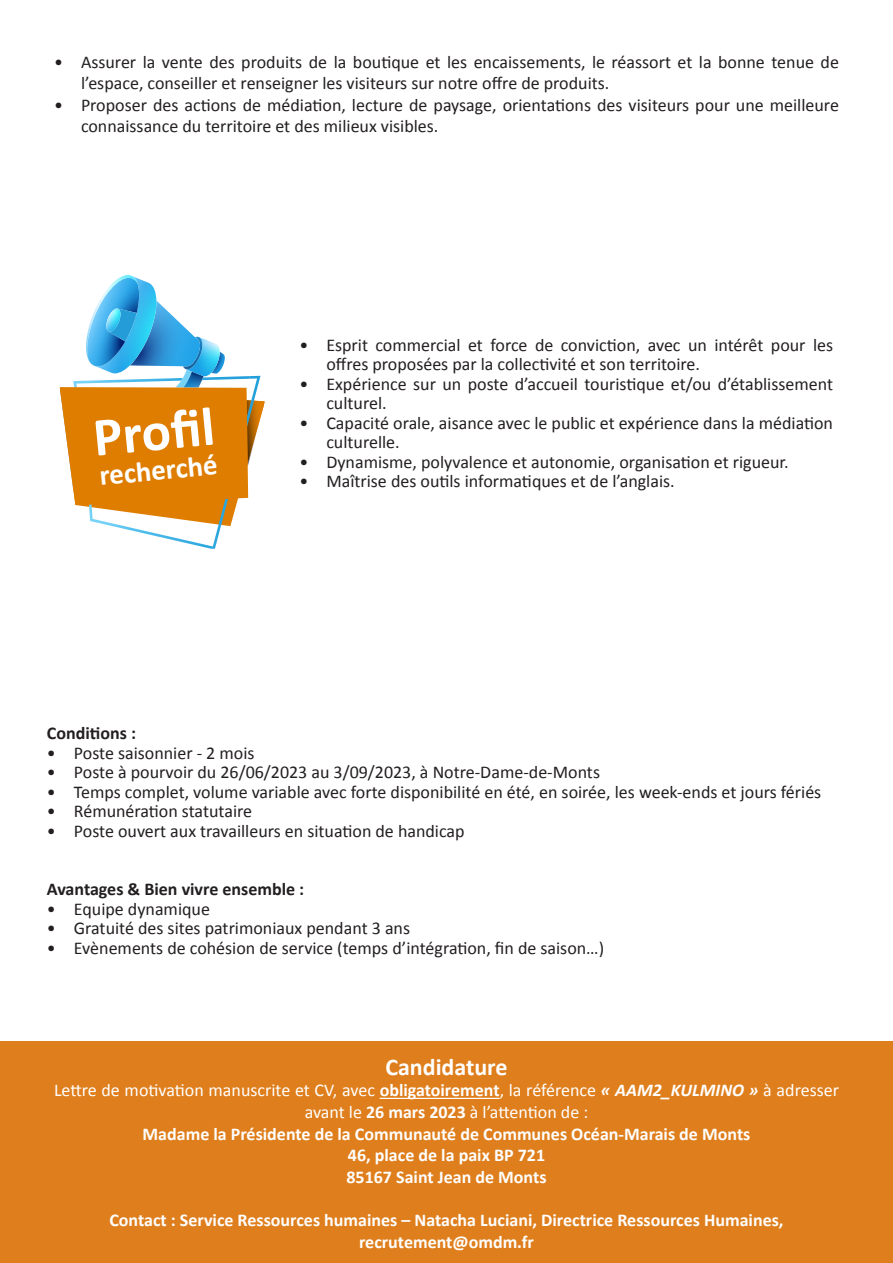
<style>
.page{position:relative;width:893px;height:1263px;background:#fff}
.page>*{position:absolute;margin:0;border:0;box-sizing:border-box;transform-origin:0 0}
.t1{font:700 55.05px "Calibri";color:#fff}
.t2{font:700 28.8px "Calibri";color:#fff}
.t3{font:700 24px "Calibri";color:#fff}
.t4{font:18px/19.5px "Calibri";color:#231f20}
.t5{font:700 18px "Calibri";color:#fff}
.t6{font:18px/21.6px "Calibri";color:#fff;text-align:center}
.t7{font:700 18px "Calibri";color:#231f20}
.s1{font-weight:700}
.s2{font-weight:700;font-style:italic}
</style>
<div class="page">
<div style="left:0;top:1042px;width:893px;height:221px;background:#df7e1c"></div>
<hr style="left:380px;top:1098px;width:120px;height:1px;background:#fff">
<img style="left:203px;top:338px;width:16px;height:9px">
<img style="left:200px;top:337px;width:3px;height:10px">
<img style="left:156px;top:301px;width:44px;height:46px">
<img style="left:139px;top:279px;width:17px;height:68px">
<img style="left:86px;top:275px;width:52px;height:72px">
<svg style="left:108px;top:309px;width:29px;height:32px"></svg>
<img style="left:106px;top:308px;width:15px;height:24px">
<svg style="left:60px;top:347px;width:205px;height:202px"></svg>
<p class="t4" style="left:81px;top:51px;width:759px;line-height:21.6px;text-indent:-27px">• Assurer la vente des produits de la boutique et les encaissements, le réassort et la bonne tenue de l’espace, conseiller et renseigner les visiteurs sur notre offre de produits.</p>
<p class="t4" style="left:81px;top:94px;width:759px;line-height:21.6px;text-indent:-27px">• Proposer des actions de médiation, lecture de paysage, orientations des visiteurs pour une meilleure connaissance du territoire et des milieux visibles.</p>
<p class="t1" style="left:90px;top:402px;width:134px;rotate:-5deg">Profi l</p>
<p class="t2" style="left:98px;top:457px;width:120px;rotate:-5deg">recherché</p>
<p class="t4" style="left:326px;top:335px;width:508px;text-indent:-27px">• Esprit commercial et force de conviction, avec un intérêt pour les offres proposées par la collectivité et son territoire.</p>
<p class="t4" style="left:326px;top:374px;width:508px;text-indent:-27px">• Expérience sur un poste d’accueil touristique et/ou d’établissement culturel.</p>
<p class="t4" style="left:326px;top:413px;width:508px;text-indent:-27px">• Capacité orale, aisance avec le public et expérience dans la médiation culturelle.</p>
<p class="t4" style="left:299px;top:452px;width:491px">• Dynamisme, polyvalence et autonomie, organisation et rigueur.</p>
<p class="t4" style="left:299px;top:472px;width:377px">• Maîtrise des outils informatiques et de l’anglais.</p>
<p class="t7" style="left:47px;top:722px;width:91px">Conditions :</p>
<p class="t4" style="left:47px;top:743px;width:209px">• Poste saisonnier - 2 mois</p>
<p class="t4" style="left:47px;top:763px;width:555px">• Poste à pourvoir du 26/06/2023 au 3/09/2023, à Notre-Dame-de-Monts</p>
<p class="t4" style="left:47px;top:782px;width:776px">• Temps complet, volume variable avec forte disponibilité en été, en soirée, les week-ends et jours fériés</p>
<p class="t4" style="left:47px;top:802px;width:207px">• Rémunération statutaire</p>
<p class="t4" style="left:47px;top:821px;width:419px">• Poste ouvert aux travailleurs en situation de handicap</p>
<p class="t7" style="left:47px;top:878px;width:259px">Avantages &amp; Bien vivre ensemble :</p>
<p class="t4" style="left:47px;top:899px;width:165px">• Equipe dynamique</p>
<p class="t4" style="left:47px;top:919px;width:365px">• Gratuité des sites patrimoniaux pendant 3 ans</p>
<p class="t4" style="left:47px;top:938px;width:559px">• Evènements de cohésion de service (temps d’intégration, fin de saison…)</p>
<p class="t3" style="left:385px;top:1051px;width:124px">Candidature</p>
<p class="t6" style="left:54px;top:1080px;width:786px">Lettre de motivation manuscrite et CV, avec <span class="s1">obligatoirement</span>, la référence <span class="s2">« AAM2_KULMINO »</span> à adresser avant le <span class="s1">26 mars 2023</span> à l’attention de :</p>
<p class="t5" style="left:143px;top:1122px;width:609px">Madame la Présidente de la Communauté de Communes Océan-Marais de Monts</p>
<p class="t5" style="left:348px;top:1144px;width:199px">46, place de la paix BP 721</p>
<p class="t5" style="left:346px;top:1165px;width:202px">85167 Saint Jean de Monts</p>
<p class="t5" style="left:109px;top:1208px;width:676px">Contact : Service Ressources humaines – Natacha Luciani, Directrice Ressources Humaines,</p>
<p class="t5" style="left:359px;top:1230px;width:176px">recrutement@omdm.fr</p>
</div>
